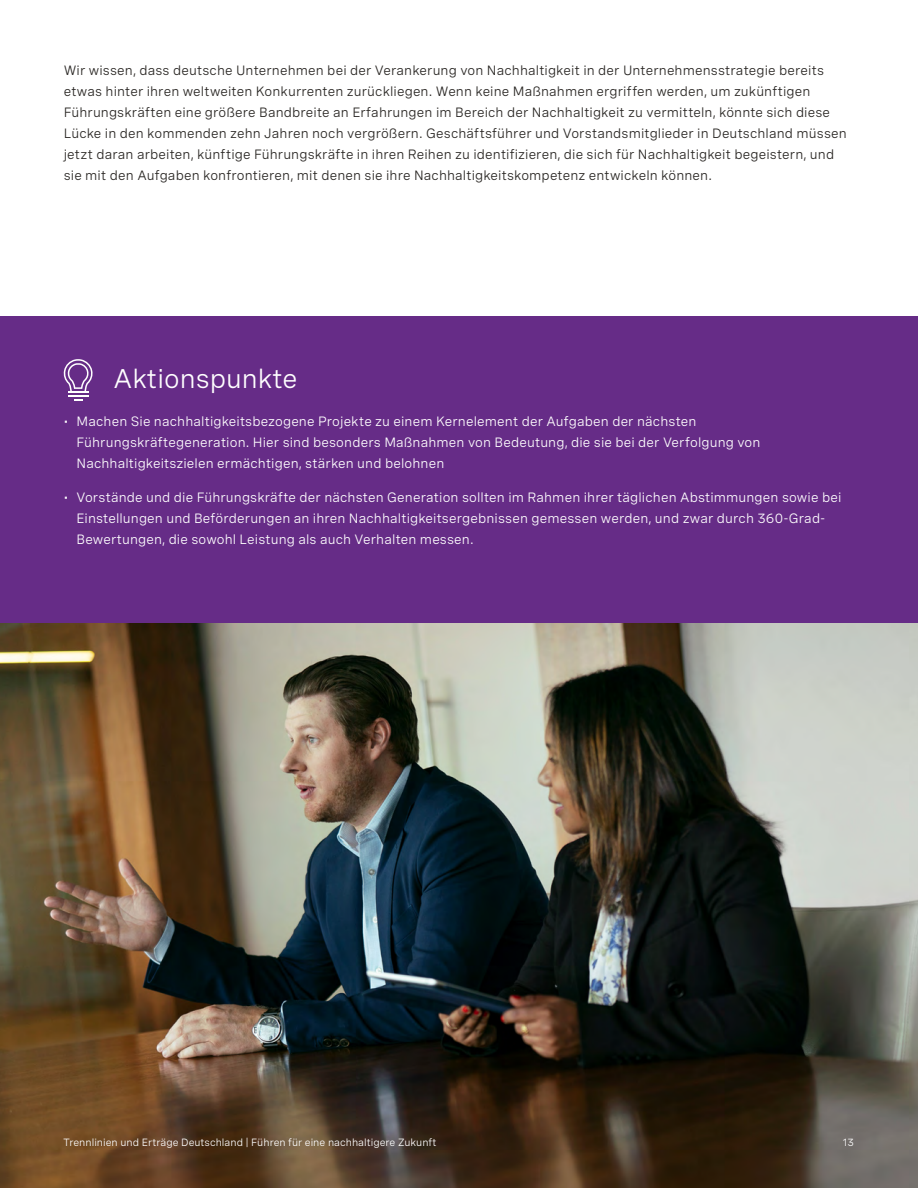
<style>
.page{position:relative;width:918px;height:1188px;background:#fff}
.page>*{position:absolute;margin:0;border:0;box-sizing:border-box;transform-origin:0 0}
.t1{font:27px "Spezia";color:#fff}
.t2{font:13.5px/21px "Spezia";letter-spacing:.01em;color:#292623}
.t3{font:13.5px/21px "Spezia";letter-spacing:.01em;color:#fff}
.t4{font:10.5px "Spezia";color:#fff}
</style>
<div class="page">
<img style="left:0;top:623px;width:918px;height:565px">
<div style="left:0;top:317px;width:918px;height:306px;background:#662c87"></div>
<svg style="left:63px;top:359px;width:30px;height:34px"></svg>
<hr style="left:68px;top:391px;width:20px;height:2px;background:#fff">
<hr style="left:68px;top:395px;width:20px;height:2px;background:#fff">
<svg style="left:74px;top:399px;width:8px;height:2px"></svg>
<p class="t2" style="left:64px;top:59px;width:785px">Wir wissen, dass deutsche Unternehmen bei der Verankerung von Nachhaltigkeit in der Unternehmensstrategie bereits etwas hinter ihren weltweiten Konkurrenten zurückliegen. Wenn keine Maßnahmen ergriffen werden, um zukünftigen Führungskräften eine größere Bandbreite an Erfahrungen im Bereich der Nachhaltigkeit zu vermitteln, könnte sich diese Lücke in den kommenden zehn Jahren noch vergrößern. Geschäftsführer und Vorstandsmitglieder in Deutschland müssen jetzt daran arbeiten, künftige Führungskräfte in ihren Reihen zu identifizieren, die sich für Nachhaltigkeit begeistern, und sie mit den Aufgaben konfrontieren, mit denen sie ihre Nachhaltigkeitskompetenz entwickeln können.</p>
<h1 class="t1" style="left:114px;top:359px;width:185px">Aktionspunkte</h1>
<p class="t3" style="left:77px;top:410px;width:685px;text-indent:-13px">• Machen Sie nachhaltigkeitsbezogene Projekte zu einem Kernelement der Aufgaben der nächsten<br>Führungskräftegeneration. Hier sind besonders Maßnahmen von Bedeutung, die sie bei der Verfolgung von<br>Nachhaltigkeitszielen ermächtigen, stärken und belohnen</p>
<p class="t3" style="left:77px;top:486px;width:766px;text-indent:-13px">• Vorstände und die Führungskräfte der nächsten Generation sollten im Rahmen ihrer täglichen Abstimmungen sowie bei<br>Einstellungen und Beförderungen an ihren Nachhaltigkeitsergebnissen gemessen werden, und zwar durch 360-Grad-<br>Bewertungen, die sowohl Leistung als auch Verhalten messen.</p>
<p class="t4" style="left:63px;top:1134px;width:375px">Trennlinien und Erträge Deutschland | Führen für eine nachhaltigere Zukunft</p>
<p class="t4" style="left:843px;top:1134px;width:12px">13</p>
</div>
